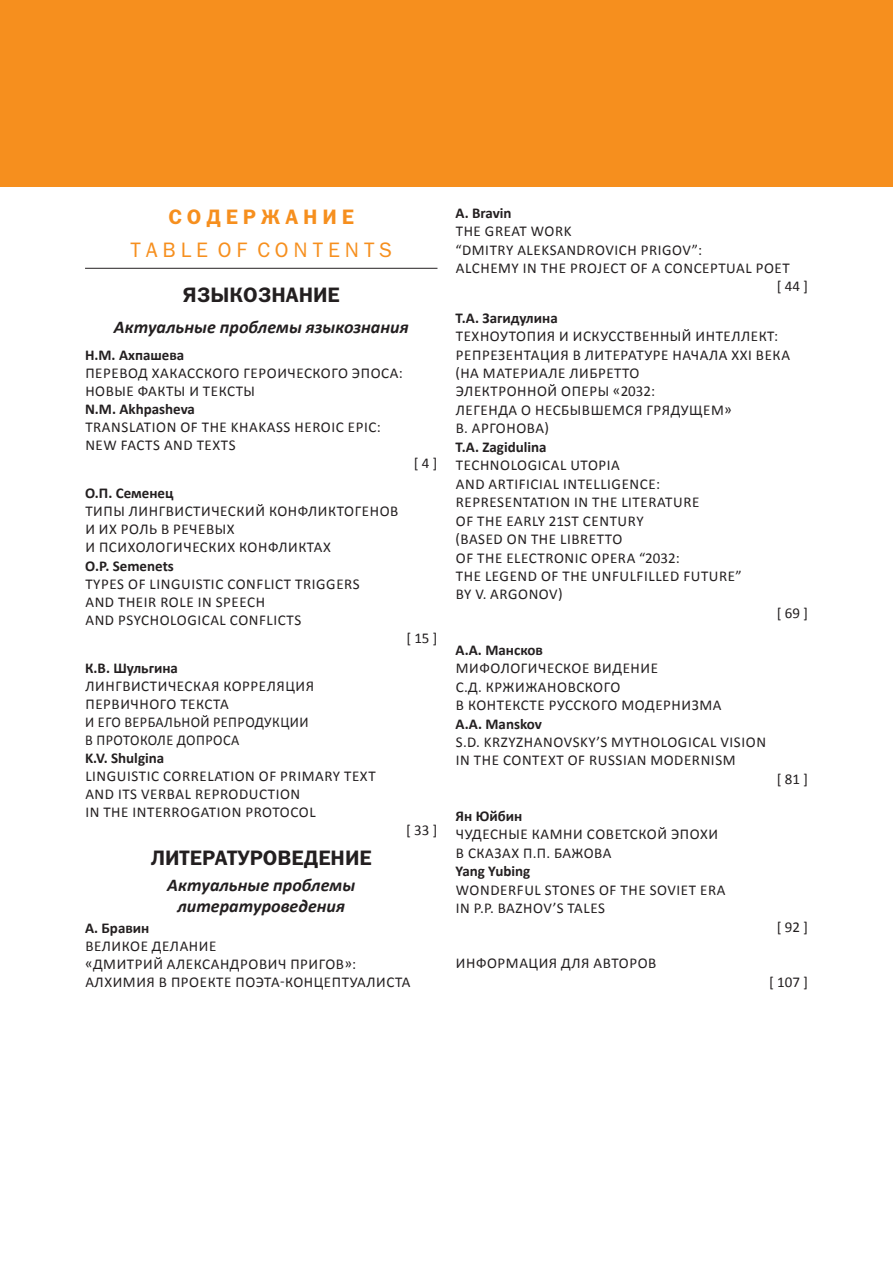
<style>
.page{position:relative;width:893px;height:1263px;background:#fff}
.page>*{position:absolute;margin:0;border:0;box-sizing:border-box;transform-origin:0 0}
.t1{font:21px "ez Franklin Goth Demi";color:#231f20}
.t2{font:21px "ez Franklin Goth";color:#f68f1e}
.t3{font:21px "ez Franklin Goth Demi";color:#f68f1e}
.t4{font:italic 700 18px/21px "Calibri";color:#231f20;text-align:center}
.t5{font:15px/18.5px "Calibri";letter-spacing:.04em;color:#231f20}
.t6{font:700 15px "Calibri";color:#231f20}
</style>
<div class="page">
<div style="left:0;top:0;width:893px;height:186px;background:#f68f1e"></div>
<hr style="left:85px;top:268px;width:352px;height:1px;background:#231f20">
<h1 class="t3" style="left:168px;top:204px;width:187px">С О Д Е Р Ж А Н И Е</h1>
<h1 class="t2" style="left:131px;top:238px;width:263px">T A B L E O F C O N T E N T S</h1>
<h1 class="t1" style="left:183px;top:283px;width:104px">Языкознание</h1>
<p class="t4" style="left:114px;top:317px;width:296px">Актуальные проблемы языкознания</p>
<p class="t6" style="left:85px;top:345px;width:101px">Н.М. Ахпашева</p>
<p class="t5" style="left:85px;top:364px;width:319px;line-height:18px">ПЕРЕВОД ХАКАССКОГО ГЕРОИЧЕСКОГО ЭПОСА:<br>НОВЫЕ ФАКТЫ И ТЕКСТЫ</p>
<p class="t6" style="left:85px;top:399px;width:111px">N.M. Akhpasheva</p>
<p class="t5" style="left:85px;top:418px;width:17px">TRANSLATION</p>
<p class="t5" style="left:180px;top:418px;width:31px">OF THE</p>
<p class="t5" style="left:231px;top:418px;width:18px">KHAKASS</p>
<p class="t5" style="left:294px;top:418px;width:19px">HEROIC</p>
<p class="t5" style="left:348px;top:418px;width:34px">EPIC:</p>
<p class="t5" style="left:85px;top:436px;width:11px">NEW</p>
<p class="t5" style="left:121px;top:436px;width:9px">FACTS</p>
<p class="t5" style="left:164px;top:436px;width:11px">AND</p>
<p class="t5" style="left:197px;top:436px;width:33px">TEXTS</p>
<p class="t6" style="left:85px;top:484px;width:90px">О.П. Семенец</p>
<p class="t5" style="left:85px;top:502px;width:314px;line-height:18px">ТИПЫ ЛИНГВИСТИЧЕСКИЙ КОНФЛИКТОГЕНОВ<br>И ИХ РОЛЬ В РЕЧЕВЫХ<br>И ПСИХОЛОГИЧЕСКИХ КОНФЛИКТАХ</p>
<p class="t6" style="left:85px;top:556px;width:90px">O.P. Semenets</p>
<p class="t5" style="left:85px;top:574px;width:276px;line-height:18px">TYPES OF LINGUISTIC CONFLICT TRIGGERS<br>AND THEIR ROLE IN SPEECH<br>AND PSYCHOLOGICAL CONFLICTS</p>
<p class="t6" style="left:85px;top:659px;width:94px">К.В. Шульгина</p>
<p class="t5" style="left:85px;top:677px;width:230px;line-height:18px">ЛИНГВИСТИЧЕСКАЯ КОРРЕЛЯЦИЯ<br>ПЕРВИЧНОГО ТЕКСТА<br>И ЕГО ВЕРБАЛЬНОЙ РЕПРОДУКЦИИ<br>В ПРОТОКОЛЕ ДОПРОСА</p>
<p class="t6" style="left:85px;top:749px;width:81px">K.V. Shulgina</p>
<p class="t5" style="left:85px;top:767px;width:292px;line-height:18px">LINGUISTIC CORRELATION OF PRIMARY TEXT<br>AND ITS VERBAL REPRODUCTION<br>IN THE INTERROGATION PROTOCOL</p>
<h1 class="t1" style="left:151px;top:846px;width:155px">Литературо ведение</h1>
<p class="t4" style="left:167px;top:875px;width:189px">Актуальные проблемы литературоведения</p>
<p class="t5" style="left:414px;top:454px;width:25px">[ 4 ]</p>
<p class="t5" style="left:406px;top:628px;width:33px">[ 15 ]</p>
<p class="t5" style="left:406px;top:821px;width:33px">[ 33 ]</p>
<p class="t6" style="left:85px;top:919px;width:66px">А. Бравин</p>
<p class="t5" style="left:85px;top:937px;width:327px;line-height:18px">ВЕЛИКОЕ ДЕЛАНИЕ<br>«ДМИТРИЙ АЛЕКСАНДРОВИЧ ПРИГОВ»:<br>АЛХИМИЯ В ПРОЕКТЕ ПОЭТА-КОНЦЕПТУАЛИСТА</p>
<p class="t6" style="left:455px;top:203px;width:58px">A. Bravin</p>
<p class="t5" style="left:456px;top:222px;width:48px">THE GREAT</p>
<p class="t5" style="left:531px;top:222px;width:24px">WORK</p>
<p class="t5" style="left:455px;top:240px;width:26px">“DMITRY</p>
<p class="t5" style="left:517px;top:240px;width:19px">ALEKSANDROVICH</p>
<p class="t5" style="left:641px;top:240px;width:18px">PRIGOV</p>
<p class="t5" style="left:692px;top:240px;width:12px">”:</p>
<p class="t5" style="left:456px;top:259px;width:19px">ALCHEMY</p>
<p class="t5" style="left:523px;top:259px;width:28px">IN THE</p>
<p class="t5" style="left:570px;top:259px;width:18px">PROJECT</p>
<p class="t5" style="left:630px;top:259px;width:53px">OF A CONCEPTUAL</p>
<p class="t5" style="left:756px;top:259px;width:18px">POET</p>
<p class="t5" style="left:777px;top:277px;width:33px">[ 44 ]</p>
<p class="t6" style="left:455px;top:308px;width:104px">Т.А. Загидулина</p>
<p class="t5" style="left:456px;top:327px;width:336px">ТЕХНОУТОПИЯ И ИСКУССТВЕННЫЙ ИНТЕЛЛЕКТ:<br>РЕПРЕЗЕНТАЦИЯ В ЛИТЕРАТУРЕ НАЧАЛА ХХI ВЕКА (НА МАТЕРИАЛЕ ЛИБРЕТТО<br>ЭЛЕКТРОННОЙ ОПЕРЫ «2032:<br>ЛЕГЕНДА О НЕСБЫВШЕМСЯ ГРЯДУЩЕМ»<br>В. АРГОНОВА)</p>
<p class="t6" style="left:456px;top:437px;width:93px">T.A. Zagidulina</p>
<p class="t5" style="left:456px;top:456px;width:288px">TECHNOLOGICAL UTOPIA<br>AND ARTIFICIAL INTELLIGENCE:<br>REPRESENTATION IN THE LITERATURE<br>OF THE EARLY 21ST CENTURY<br>(BASED ON THE LIBRETTO<br>OF THE ELECTRONIC OPERA “2032:<br>THE LEGEND OF THE UNFULFILLED FUTURE”<br>BY V. ARGONOV)</p>
<p class="t5" style="left:777px;top:604px;width:33px">[ 69 ]</p>
<p class="t6" style="left:456px;top:640px;width:89px">А.А. Мансков</p>
<p class="t5" style="left:456px;top:659px;width:267px">МИФОЛОГИЧЕСКОЕ ВИДЕНИЕ<br>С.Д. КРЖИЖАНОВСКОГО<br>В КОНТЕКСТЕ РУССКОГО МОДЕРНИЗМА</p>
<p class="t6" style="left:456px;top:714px;width:88px">A.A. Manskov</p>
<p class="t5" style="left:456px;top:733px;width:312px">S.D. KRZYZHANOVSKY’S MYTHOLOGICAL VISION<br>IN THE CONTEXT OF RUSSIAN MODERNISM</p>
<p class="t5" style="left:777px;top:770px;width:33px">[ 81 ]</p>
<p class="t6" style="left:456px;top:806px;width:68px">Ян Юйбин</p>
<p class="t5" style="left:456px;top:825px;width:264px">ЧУДЕСНЫЕ КАМНИ СОВЕТСКОЙ ЭПОХИ<br>В СКАЗАХ П.П. БАЖОВА</p>
<p class="t6" style="left:456px;top:862px;width:76px">Yang Yubing</p>
<p class="t5" style="left:456px;top:880px;width:271px">WONDERFUL STONES OF THE SOVIET ERA<br>IN P.P. BAZHOV’S TALES</p>
<p class="t5" style="left:777px;top:917px;width:33px">[ 92 ]</p>
<p class="t5" style="left:456px;top:954px;width:202px">ИНФОРМАЦИЯ ДЛЯ АВТОРОВ</p>
<p class="t5" style="left:769px;top:973px;width:40px">[ 107 ]</p>
</div>
